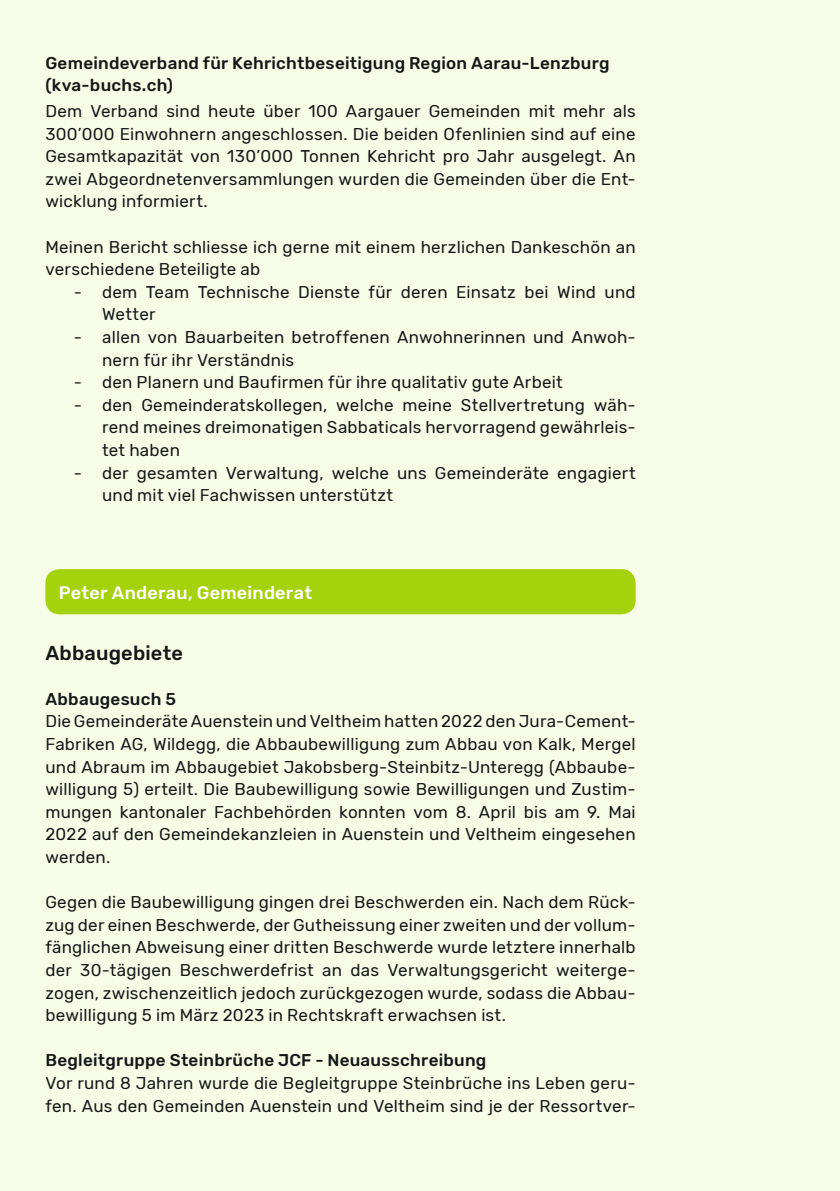
<style>
.page{position:relative;width:840px;height:1191px;background:#fff}
.page>*{position:absolute;margin:0;border:0;box-sizing:border-box;transform-origin:0 0}
.t1{font:500 20px "Rubik";letter-spacing:.005em;color:#151616}
.t2{font:500 18px "Rubik";letter-spacing:.01em;color:#fff}
.t3{font:17px/22.6px "Rubik";letter-spacing:.015em;color:#151616}
.t4{font:500 17px/22.6px "Rubik";letter-spacing:.015em;color:#151616}
</style>
<div class="page">
<div style="left:0;top:0;width:839px;height:1191px;background:#f7fce7"></div>
<div style="left:45px;top:569px;width:590px;height:45px;background:#a4d20c;border-radius:14px"></div>
<p class="t4" style="left:45px;top:52px;width:565px">Gemeindeverband für Kehrichtbeseitigung Region Aarau-Lenzburg (kva-buchs.ch)</p>
<p class="t3" style="left:45px;top:100px;width:591px;text-align:justify">Dem Verband sind heute über 100 Aargauer Gemeinden mit mehr als 300’000 Einwohnern angeschlossen. Die beiden Ofenlinien sind auf eine Gesamtkapazität von 130’000 Tonnen Kehricht pro Jahr ausgelegt. An zwei Abgeordnetenversammlungen wurden die Gemeinden über die Ent&shy;wicklung informiert.</p>
<p class="t3" style="left:45px;top:236px;width:591px">Meinen Bericht schliesse ich gerne mit einem herzlichen Dankeschön an verschiedene Beteiligte ab</p>
<p class="t3" style="left:102px;top:281px;width:534px;text-indent:-28px">- dem Team Technische Dienste für deren Einsatz bei Wind und<br>Wetter</p>
<p class="t3" style="left:102px;top:326px;width:534px;text-indent:-28px">- allen von Bauarbeiten betroffenen Anwohnerinnen und Anwoh&shy;nern für ihr Verständnis</p>
<p class="t3" style="left:74px;top:371px;width:490px">- den Planern und Baufirmen für ihre qualitativ gute Arbeit</p>
<p class="t3" style="left:102px;top:394px;width:534px;text-align:justify;text-indent:-28px">- den Gemeinderatskollegen, welche meine Stellvertretung wäh&shy;rend meines dreimonatigen Sabbaticals hervorragend gewährleis&shy;tet haben</p>
<p class="t3" style="left:102px;top:462px;width:534px;text-indent:-28px">- der gesamten Verwaltung, welche uns Gemeinderäte engagiert und mit viel Fachwissen unterstützt</p>
<p class="t2" style="left:59px;top:582px;width:255px">Peter Anderau, Gemeinderat</p>
<p class="t1" style="left:45px;top:641px;width:139px">Abbaugebiete</p>
<p class="t4" style="left:45px;top:688px;width:132px">Abbaugesuch 5</p>
<p class="t3" style="left:45px;top:710px;width:591px;text-align:justify">Die Gemeinderäte Auenstein und Veltheim hatten 2022 den Jura-Cement-Fabriken AG, Wildegg, die Abbaubewilligung zum Abbau von Kalk, Mergel und Abraum im Abbaugebiet Jakobsberg-Steinbitz-Unteregg (Abbaube&shy;willigung 5) erteilt. Die Baubewilligung sowie Bewilligungen und Zustim&shy;mungen kantonaler Fachbehörden konnten vom 8. April bis am 9. Mai 2022 auf den Gemeindekanzleien in Auenstein und Veltheim eingesehen werden.</p>
<p class="t3" style="left:45px;top:891px;width:591px">Gegen die Baubewilligung gingen drei Beschwerden ein. Nach dem Rück&shy;zug der einen Beschwerde, der Gutheissung einer zweiten und der vollum&shy;fänglichen Abweisung einer dritten Beschwerde wurde letztere innerhalb der 30-tägigen Beschwerdefrist an das Verwaltungsgericht weiterge&shy;zogen, zwischenzeitlich jedoch zurückgezogen wurde, sodass die Abbau&shy;bewilligung 5 im März 2023 in Rechtskraft erwachsen ist.</p>
<p class="t4" style="left:45px;top:1049px;width:442px">Begleitgruppe Steinbrüche JCF - Neuausschreibung</p>
<p class="t3" style="left:45px;top:1072px;width:591px">Vor rund 8 Jahren wurde die Begleitgruppe Steinbrüche ins Leben geru&shy;fen. Aus den Gemeinden Auenstein und Veltheim sind je der Ressortver-</p>
</div>
